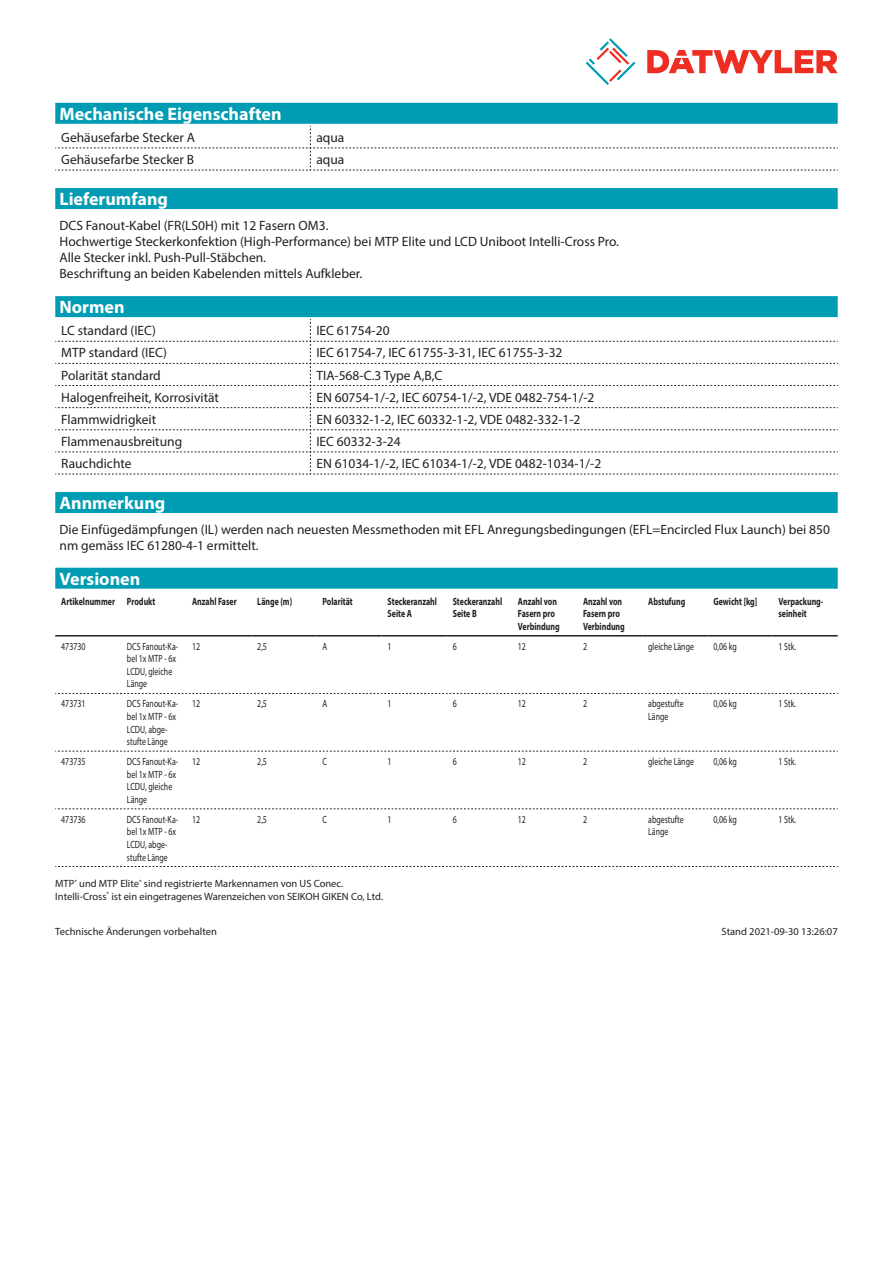
<style>
.page{position:relative;width:893px;height:1263px;background:#fff}
.page>*{position:absolute;margin:0;border:0;box-sizing:border-box;transform-origin:0 0}
.Standard_Head_Proper{font:700 18px "Myriad Pro";color:#fff}
.myriad_light_propert{font:13.5px "Myriad Pro";color:#231f20}
.Standard_text{font:13.5px/16.2px "Myriad Pro";color:#231f20}
.myriadlight{font:10.5px/12.6px "Myriad Pro";color:#231f20;scale:.75 1}
.myriadbold{font:700 10.5px/12.6px "Myriad Pro";color:#231f20;scale:.75 1}
.imagetext{font:10.5px "Myriad Pro";color:#231f20}
.Footnote{font:10.5px "Myriad Pro";color:#231f20}
</style>
<div class="page">
<svg style="left:586px;top:38px;width:49px;height:47px"></svg>
<svg style="left:647px;top:50px;width:191px;height:23px"></svg>
<div style="left:55px;top:296px;width:783px;height:21px;background:#009cb3"></div>
<svg style="left:55px;top:319px;width:783px;height:156px"></svg>
<div style="left:55px;top:492px;width:783px;height:21px;background:#009cb3"></div>
<div style="left:55px;top:103px;width:783px;height:21px;background:#009cb3"></div>
<svg style="left:55px;top:126px;width:783px;height:45px"></svg>
<div style="left:55px;top:568px;width:783px;height:21px;background:#009cb3"></div>
<hr style="left:55px;top:635px;width:66px;height:1px;background:#231f20">
<hr style="left:121px;top:635px;width:65px;height:1px;background:#231f20">
<hr style="left:186px;top:635px;width:65px;height:1px;background:#231f20">
<hr style="left:251px;top:635px;width:65px;height:1px;background:#231f20">
<hr style="left:316px;top:635px;width:66px;height:1px;background:#231f20">
<hr style="left:382px;top:635px;width:65px;height:1px;background:#231f20">
<hr style="left:447px;top:635px;width:65px;height:1px;background:#231f20">
<hr style="left:512px;top:635px;width:65px;height:1px;background:#231f20">
<hr style="left:577px;top:635px;width:65px;height:1px;background:#231f20">
<hr style="left:642px;top:635px;width:65px;height:1px;background:#231f20">
<hr style="left:707px;top:635px;width:65px;height:1px;background:#231f20">
<hr style="left:772px;top:635px;width:66px;height:1px;background:#231f20">
<svg style="left:55px;top:693px;width:783px;height:1px"></svg>
<svg style="left:55px;top:751px;width:783px;height:1px"></svg>
<svg style="left:55px;top:808px;width:783px;height:1px"></svg>
<svg style="left:55px;top:866px;width:783px;height:1px"></svg>
<div style="left:55px;top:188px;width:783px;height:21px;background:#009cb3"></div>
<p class="Standard_Head_Proper" style="left:60px;top:102px;width:224px">Mechanische Eigenschaften</p>
<p class="myriad_light_propert" style="left:61px;top:129px;width:135px">Gehäusefarbe Stecker A</p>
<p class="myriad_light_propert" style="left:316px;top:129px;width:30px">aqua</p>
<p class="myriad_light_propert" style="left:61px;top:151px;width:134px">Gehäusefarbe Stecker B</p>
<p class="myriad_light_propert" style="left:316px;top:151px;width:30px">aqua</p>
<p class="Standard_Head_Proper" style="left:60px;top:187px;width:110px">Lieferumfang</p>
<p class="Standard_text" style="left:60px;top:217px;width:561px">DCS Fanout-Kabel (FR(LS0H) mit 12 Fasern OM3.<br>Hochwertige Steckerkonfektion (High-Performance) bei MTP Elite und LCD Uniboot Intelli-Cross Pro.<br>Alle Stecker inkl. Push-Pull-Stäbchen.<br>Beschriftung an beiden Kabelenden mittels Aufkleber.</p>
<p class="Standard_Head_Proper" style="left:60px;top:295px;width:67px">Normen</p>
<p class="myriad_light_propert" style="left:61px;top:322px;width:96px">LC standard (IEC)</p>
<p class="myriad_light_propert" style="left:316px;top:322px;width:75px">IEC 61754-20</p>
<p class="myriad_light_propert" style="left:61px;top:344px;width:107px">MTP standard (IEC)</p>
<p class="myriad_light_propert" style="left:316px;top:344px;width:248px">IEC 61754-7, IEC 61755-3-31, IEC 61755-3-32</p>
<p class="myriad_light_propert" style="left:61px;top:367px;width:101px">Polarität standard</p>
<p class="myriad_light_propert" style="left:316px;top:367px;width:127px">TIA-568-C.3 Type A,B,C</p>
<p class="myriad_light_propert" style="left:61px;top:389px;width:159px">Halogenfreiheit, Korrosivität</p>
<p class="myriad_light_propert" style="left:316px;top:389px;width:279px">EN 60754-1/-2, IEC 60754-1/-2, VDE 0482-754-1/-2</p>
<p class="myriad_light_propert" style="left:61px;top:411px;width:96px">Flammwidrigkeit</p>
<p class="myriad_light_propert" style="left:316px;top:411px;width:266px">EN 60332-1-2, IEC 60332-1-2, VDE 0482-332-1-2</p>
<p class="myriad_light_propert" style="left:61px;top:433px;width:122px">Flammenausbreitung</p>
<p class="myriad_light_propert" style="left:316px;top:433px;width:86px">IEC 60332-3-24</p>
<p class="myriad_light_propert" style="left:61px;top:455px;width:72px">Rauchdichte</p>
<p class="myriad_light_propert" style="left:316px;top:455px;width:286px">EN 61034-1/-2, IEC 61034-1/-2, VDE 0482-1034-1/-2</p>
<p class="Standard_Head_Proper" style="left:60px;top:491px;width:107px">Annmerkung</p>
<p class="Standard_text" style="left:60px;top:521px;width:772px">Die Einfügedämpfungen (IL) werden nach neuesten Messmethoden mit EFL Anregungsbedingungen (EFL=Encircled Flux Launch) bei 850 nm gemäss IEC 61280-4-1 ermittelt.</p>
<p class="Standard_Head_Proper" style="left:60px;top:567px;width:82px">Versionen</p>
<p class="myriadbold" style="left:61px;top:594px;width:73px">Artikelnummer</p>
<p class="myriadbold" style="left:127px;top:594px;width:39px">Produkt</p>
<p class="myriadbold" style="left:192px;top:594px;width:61px">Anzahl Faser</p>
<p class="myriadbold" style="left:257px;top:594px;width:48px">Länge (m)</p>
<p class="myriadbold" style="left:322px;top:594px;width:42px">Polarität</p>
<p class="myriadbold" style="left:388px;top:594px;width:67px">Steckeranzahl<br>Seite A</p>
<p class="myriadbold" style="left:453px;top:594px;width:67px">Steckeranzahl<br>Seite B</p>
<p class="myriadbold" style="left:518px;top:594px;width:57px">Anzahl von<br>Fasern pro<br>Verbindung</p>
<p class="myriadbold" style="left:583px;top:594px;width:57px">Anzahl von<br>Fasern pro<br>Verbindung</p>
<p class="myriadbold" style="left:648px;top:594px;width:51px">Abstufung</p>
<p class="myriadbold" style="left:713px;top:594px;width:60px">Gewicht [kg]</p>
<p class="myriadbold" style="left:778px;top:594px;width:61px">Verpackung&shy;seinheit</p>
<p class="myriadlight" style="left:61px;top:640px;width:34px">473730</p>
<p class="myriadlight" style="left:127px;top:640px;width:70px">DCS Fanout-Ka&shy;bel 1x MTP - 6x<br>LCDU, gleiche<br>Länge</p>
<p class="myriadlight" style="left:192px;top:640px;width:12px">12</p>
<p class="myriadlight" style="left:257px;top:640px;width:14px">2,5</p>
<p class="myriadlight" style="left:322px;top:640px;width:8px">A</p>
<p class="myriadlight" style="left:388px;top:640px;width:7px">1</p>
<p class="myriadlight" style="left:453px;top:640px;width:7px">6</p>
<p class="myriadlight" style="left:518px;top:640px;width:12px">12</p>
<p class="myriadlight" style="left:583px;top:640px;width:7px">2</p>
<p class="myriadlight" style="left:648px;top:640px;width:63px">gleiche Länge</p>
<p class="myriadlight" style="left:713px;top:640px;width:33px">0,06 kg</p>
<p class="myriadlight" style="left:778px;top:640px;width:25px">1 Stk.</p>
<p class="myriadlight" style="left:61px;top:697px;width:34px">473731</p>
<p class="myriadlight" style="left:127px;top:697px;width:70px">DCS Fanout-Ka&shy;bel 1x MTP - 6x<br>LCDU, abge&shy;stufte Länge</p>
<p class="myriadlight" style="left:192px;top:697px;width:12px">12</p>
<p class="myriadlight" style="left:257px;top:697px;width:14px">2,5</p>
<p class="myriadlight" style="left:322px;top:697px;width:8px">A</p>
<p class="myriadlight" style="left:388px;top:697px;width:7px">1</p>
<p class="myriadlight" style="left:453px;top:697px;width:7px">6</p>
<p class="myriadlight" style="left:518px;top:697px;width:12px">12</p>
<p class="myriadlight" style="left:583px;top:697px;width:7px">2</p>
<p class="myriadlight" style="left:648px;top:697px;width:49px">abgestufte<br>Länge</p>
<p class="myriadlight" style="left:713px;top:697px;width:33px">0,06 kg</p>
<p class="myriadlight" style="left:778px;top:697px;width:25px">1 Stk.</p>
<p class="myriadlight" style="left:61px;top:755px;width:34px">473735</p>
<p class="myriadlight" style="left:127px;top:755px;width:70px">DCS Fanout-Ka&shy;bel 1x MTP - 6x<br>LCDU, gleiche<br>Länge</p>
<p class="myriadlight" style="left:192px;top:755px;width:12px">12</p>
<p class="myriadlight" style="left:257px;top:755px;width:14px">2,5</p>
<p class="myriadlight" style="left:322px;top:755px;width:8px">C</p>
<p class="myriadlight" style="left:388px;top:755px;width:7px">1</p>
<p class="myriadlight" style="left:453px;top:755px;width:7px">6</p>
<p class="myriadlight" style="left:518px;top:755px;width:12px">12</p>
<p class="myriadlight" style="left:583px;top:755px;width:7px">2</p>
<p class="myriadlight" style="left:648px;top:755px;width:63px">gleiche Länge</p>
<p class="myriadlight" style="left:713px;top:755px;width:33px">0,06 kg</p>
<p class="myriadlight" style="left:778px;top:755px;width:25px">1 Stk.</p>
<p class="myriadlight" style="left:61px;top:813px;width:34px">473736</p>
<p class="myriadlight" style="left:127px;top:813px;width:70px">DCS Fanout-Ka&shy;bel 1x MTP - 6x<br>LCDU, abge&shy;stufte Länge</p>
<p class="myriadlight" style="left:192px;top:813px;width:12px">12</p>
<p class="myriadlight" style="left:257px;top:813px;width:14px">2,5</p>
<p class="myriadlight" style="left:322px;top:813px;width:8px">C</p>
<p class="myriadlight" style="left:388px;top:813px;width:7px">1</p>
<p class="myriadlight" style="left:453px;top:813px;width:7px">6</p>
<p class="myriadlight" style="left:518px;top:813px;width:12px">12</p>
<p class="myriadlight" style="left:583px;top:813px;width:7px">2</p>
<p class="myriadlight" style="left:648px;top:813px;width:49px">abgestufte<br>Länge</p>
<p class="myriadlight" style="left:713px;top:813px;width:33px">0,06 kg</p>
<p class="myriadlight" style="left:778px;top:813px;width:25px">1 Stk.</p>
<p class="imagetext" style="left:55px;top:877px;width:290px">MTP<sup>®</sup> und MTP Elite<sup>®</sup> sind registrierte Markennamen von US Conec.</p>
<p class="imagetext" style="left:55px;top:890px;width:329px">Intelli-Cross<sup>®</sup> ist ein eingetragenes Warenzeichen von SEIKOH GIKEN Co, Ltd.</p>
<p class="Footnote" style="left:55px;top:924px;width:163px">Technische Änderungen vorbehalten</p>
<p class="Footnote" style="left:722px;top:924px;width:118px">Stand 2021-09-30 13:26:07</p>
</div>
